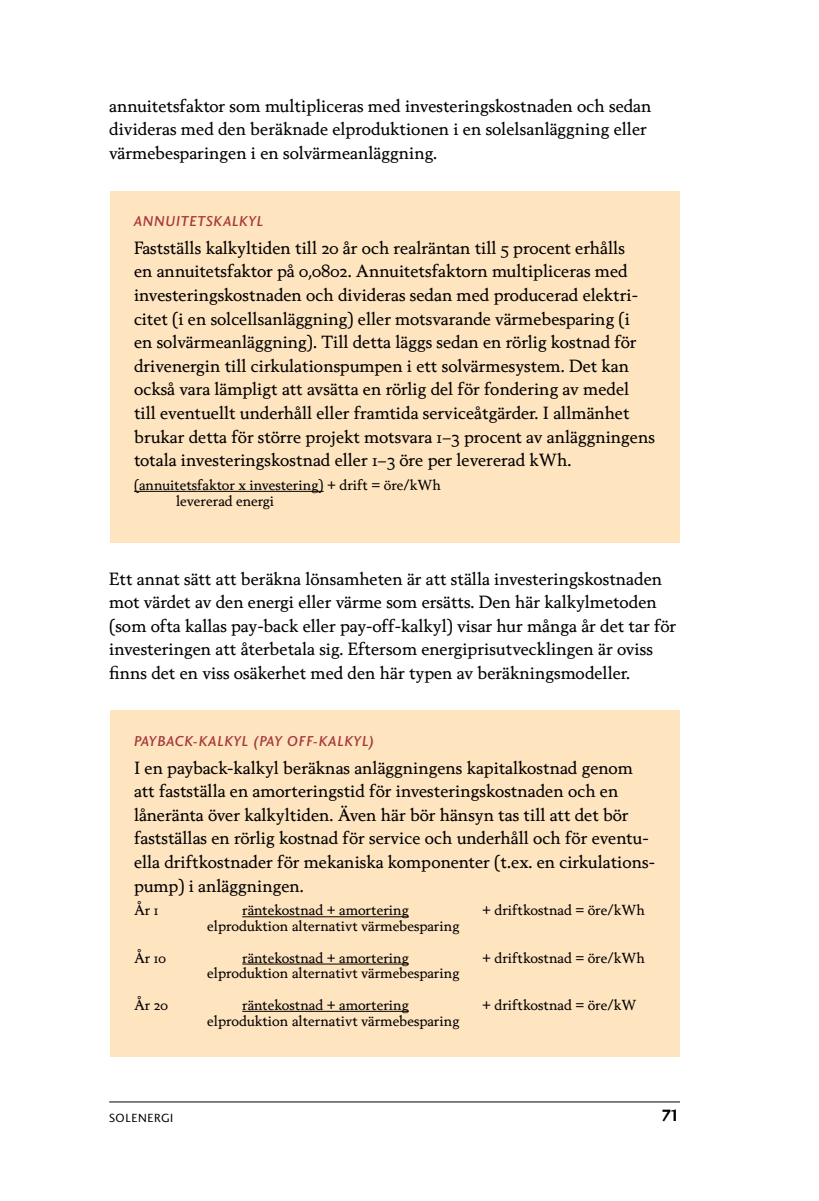
<style>
.page{position:relative;width:819px;height:1201px;background:#fff}
.page>*{position:absolute;margin:0;border:0;box-sizing:border-box;transform-origin:0 0}
.t1{font:16.97px/23.6px "Berling Nova Text";color:#000}
.t2{font:700 16.97px "Charlotte Sans SKL";color:#000}
.t3{font:italic 500 14.88px "Charlotte Sans SKL";letter-spacing:.04em;color:#a6393a}
.t4{font:14px/15.8px "Berling Nova Text";color:#000}
.t5{font:12.25px "Charlotte Sans SKLSC";letter-spacing:.05em;color:#000}
.s1{font-family:"Berling Nova Text Regular Os F"}
</style>
<div class="page">
<hr style="left:109px;top:1101px;width:571px;height:1px;background:#000">
<div style="left:110px;top:711px;width:569px;height:346px;background:#ffe4c0"></div>
<div style="left:110px;top:191px;width:569px;height:351px;background:#ffe4c0"></div>
<hr style="left:134px;top:491px;width:189px;height:1px;background:#000">
<hr style="left:242px;top:916px;width:167px;height:1px;background:#000">
<hr style="left:242px;top:963px;width:167px;height:1px;background:#000">
<hr style="left:242px;top:1011px;width:167px;height:1px;background:#000">
<p class="t1" style="left:109px;top:93px;width:544px">annuitetsfaktor som multipliceras med investeringskostnaden och sedan divideras med den beräknade elproduktionen i en solelsanläggning eller värmebesparingen i en solvärmeanläggning.</p>
<p class="t3" style="left:134px;top:213px;width:131px">ANNUITETSKALKYL</p>
<p class="t1" style="left:134px;top:235px;width:522px">Fastställs kalkyltiden till <span class="s1">20</span> år och realräntan till <span class="s1">5</span> procent erhålls<br>en annuitetsfaktor på <span class="s1">0</span>,<span class="s1">0802</span>. Annuitetsfaktorn multipliceras med investeringskostnaden och divideras sedan med producerad elektri&shy;citet (i en solcellsanläggning) eller motsvarande värmebesparing (i<br>en solvärmeanläggning). Till detta läggs sedan en rörlig kostnad för drivenergin till cirkulationspumpen i ett solvärmesystem. Det kan också vara lämpligt att avsätta en rörlig del för fondering av medel till eventuellt underhåll eller framtida serviceåtgärder. I allmänhet brukar detta för större projekt motsvara <span class="s1">1</span>–<span class="s1">3</span> procent av anläggningens totala investeringskostnad eller <span class="s1">1</span>–<span class="s1">3</span> öre per levererad kWh.</p>
<p class="t4" style="left:176px;top:476px;width:266px;text-indent:-42px">(annuitetsfaktor x investering) + drift = öre/kWh levererad energi</p>
<p class="t1" style="left:109px;top:566px;width:568px">Ett annat sätt att beräkna lönsamheten är att ställa investeringskostnaden mot värdet av den energi eller värme som ersätts. Den här kalkylmetoden (som ofta kallas pay-back eller pay-off-kalkyl) visar hur många år det tar för investeringen att återbetala sig. Eftersom energiprisutvecklingen är oviss finns det en viss osäkerhet med den här typen av beräkningsmodeller.</p>
<p class="t3" style="left:134px;top:733px;width:242px">PAYBACK-KALKYL (PAY OFF-KALKYL)</p>
<p class="t1" style="left:134px;top:755px;width:522px">I en payback-kalkyl beräknas anläggningens kapitalkostnad genom att fastställa en amorteringstid för investeringskostnaden och en låneränta över kalkyltiden. Även här bör hänsyn tas till att det bör fastställas en rörlig kostnad för service och underhåll och för eventu&shy;ella driftkostnader för mekaniska komponenter (t.ex. en cirkulations&shy;pump) i anläggningen.</p>
<p class="t4" style="left:134px;top:902px;width:26px">År <span class="s1">1</span></p>
<p class="t4" style="left:242px;top:902px;width:168px">räntekostnad + amortering</p>
<p class="t4" style="left:482px;top:902px;width:164px">+ driftkostnad = öre/kWh</p>
<p class="t4" style="left:207px;top:917px;width:254px">elproduktion alternativt värmebesparing</p>
<p class="t4" style="left:134px;top:949px;width:34px">År <span class="s1">10</span></p>
<p class="t4" style="left:242px;top:949px;width:168px">räntekostnad + amortering</p>
<p class="t4" style="left:482px;top:949px;width:164px">+ driftkostnad = öre/kWh</p>
<p class="t4" style="left:207px;top:965px;width:254px">elproduktion alternativt värmebesparing</p>
<p class="t4" style="left:134px;top:996px;width:36px">År <span class="s1">20</span></p>
<p class="t4" style="left:242px;top:996px;width:168px">räntekostnad + amortering</p>
<p class="t4" style="left:482px;top:996px;width:156px">+ driftkostnad = öre/kW</p>
<p class="t4" style="left:207px;top:1012px;width:254px">elproduktion alternativt värmebesparing</p>
<p class="t5" style="left:109px;top:1110px;width:66px">SOLENERGI</p>
<p class="t2" style="left:661px;top:1106px;width:20px">71</p>
</div>
